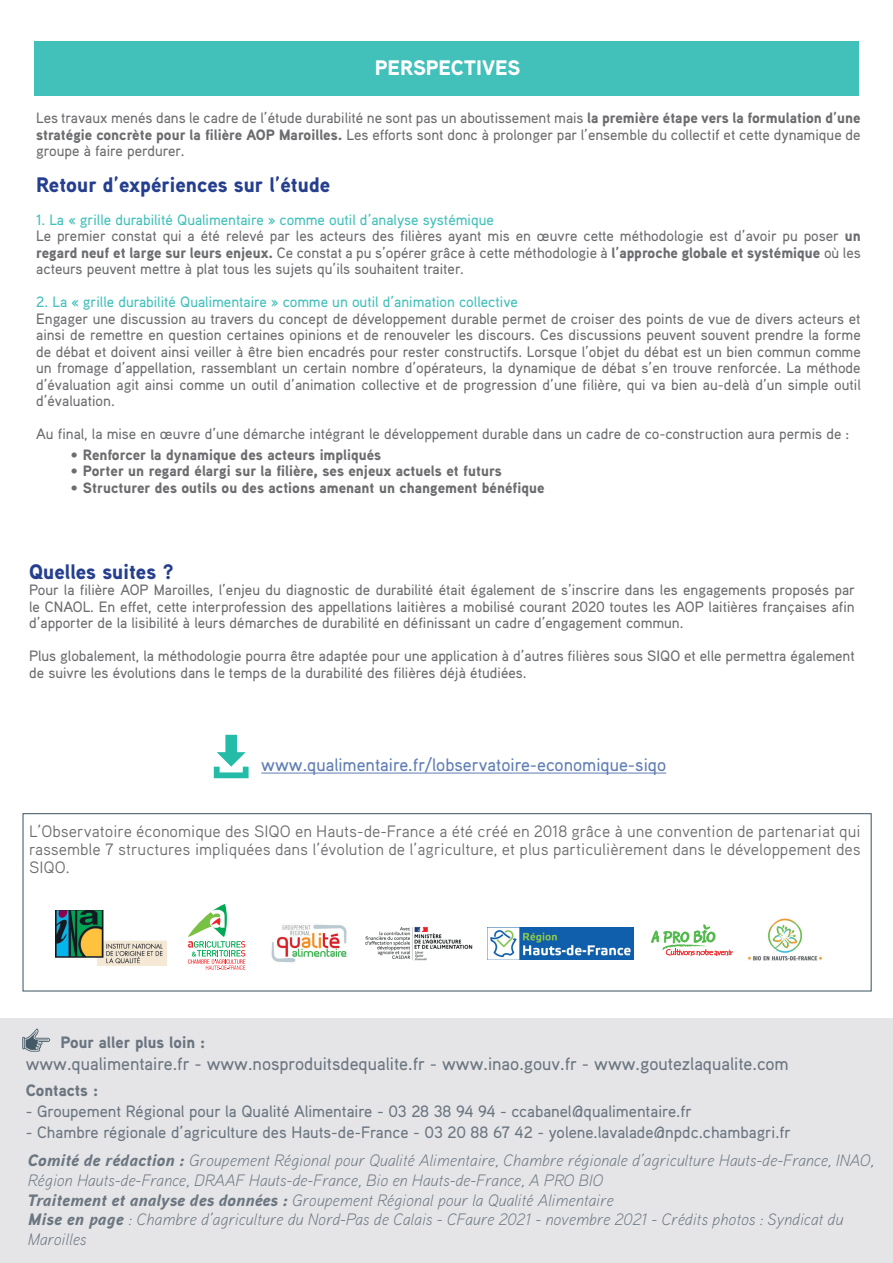
<style>
.page{position:relative;width:893px;height:1263px;background:#fff}
.page>*{position:absolute;margin:0;border:0;box-sizing:border-box;transform-origin:0 0}
.t1{font:900 21px "Aaux Pro";color:#253f8e}
.t2{font:900 21px "Aaux Pro";color:#fff}
.t3{font:500 18px "Aaux Pro";color:#6b7681}
.t4{font:500 18px "Aaux Pro";color:#607eb4}
.t5{font:500 16.5px/28.2px "Aaux Pro";color:#6b7681}
.t6{font:italic 300 16.5px/19.8px "Aaux Pro";color:#6b7681}
.t7{font:16.5px/18px "Aaux Pro";color:#6c6d70;text-align:justify}
.t8{font:900 16.5px "Aaux Pro";color:#6b7681}
.t9{font:500 15px/16.5px "Aaux Pro";color:#6c6d70;text-align:justify}
.t10{font:900 15px "Aaux Pro";color:#6c6d70}
.t11{font:500 15px "Aaux Pro";color:#42c0ba}
.s1{font-weight:900}
.s2{color:#42c0ba}
.s3{font-weight:900;font-style:italic}
.s4{font-weight:300;font-style:italic}
</style>
<div class="page">
<svg style="left:214px;top:735px;width:35px;height:43px"></svg>
<img style="left:55px;top:910px;width:112px;height:55px">
<svg style="left:188px;top:904px;width:57px;height:66px"></svg>
<img style="left:271px;top:924px;width:76px;height:39px">
<svg style="left:651px;top:924px;width:82px;height:32px"></svg>
<div style="left:0;top:1018px;width:893px;height:245px;background:#e5e5e7"></div>
<svg style="left:22px;top:1028px;width:28px;height:23px"></svg>
<div style="left:23px;top:813px;width:849px;height:178px;border:1px solid #435a66"></div>
<hr style="left:261px;top:773px;width:405px;height:1px;background:#607eb4">
<img style="left:487px;top:927px;width:146px;height:33px">
<img style="left:748px;top:918px;width:74px;height:43px">
<img style="left:365px;top:926px;width:108px;height:35px">
<div style="left:34px;top:41px;width:825px;height:54px;background:#42c0ba"></div>
<h1 class="t2" style="left:375px;top:54px;width:147px">PERSPECTIVES</h1>
<p class="t9" style="left:36px;top:109px;width:826px">Les travaux menés dans le cadre de l’étude durabilité ne sont pas un aboutissement mais <span class="s1">la première étape vers la formulation d’une stratégie concrète pour la filière AOP Maroilles.</span> Les efforts sont donc à prolonger par l’ensemble du collectif et cette dynamique de groupe à faire perdurer.</p>
<h1 class="t1" style="left:36px;top:171px;width:296px">Retour d’expériences sur l’étude</h1>
<p class="t9" style="left:36px;top:211px;width:826px;text-align:left"><span class="s2">1. La « grille durabilité Qualimentaire » comme outil d’analyse systémique<br></span>Le premier constat qui a été relevé par les acteurs des filières ayant mis en œuvre cette méthodologie est d’avoir pu poser <span class="s1">un regard neuf et large sur leurs enjeux.</span> Ce constat a pu s’opérer grâce à cette méthodologie à <span class="s1">l’approche globale et systémique</span> où les acteurs peuvent mettre à plat tous les sujets qu’ils souhaitent traiter.</p>
<p class="t11" style="left:36px;top:293px;width:483px">2. La « grille durabilité Qualimentaire » comme un outil d’animation collective</p>
<p class="t9" style="left:36px;top:310px;width:826px">Engager une discussion au travers du concept de développement durable permet de croiser des points de vue de divers acteurs et ainsi de remettre en question certaines opinions et de renouveler les discours. Ces discussions peuvent souvent prendre la forme de débat et doivent ainsi veiller à être bien encadrés pour rester constructifs. Lorsque l’objet du débat est un bien commun comme un fromage d’appellation, rassemblant un certain nombre d’opérateurs, la dynamique de débat s’en trouve renforcée. La méthode d’évaluation agit ainsi comme un outil d’animation collective et de progression d’une filière, qui va bien au-delà d’un simple outil d’évaluation.</p>
<p class="t9" style="left:36px;top:425px;width:815px">Au final, la mise en œuvre d’une démarche intégrant le développement durable dans un cadre de co-construction aura permis de :</p>
<p class="t10" style="left:70px;top:445px;width:312px">• Renforcer la dynamique des acteurs impliqués</p>
<p class="t10" style="left:70px;top:462px;width:433px">• Porter un regard élargi sur la filière, ses enjeux actuels et futurs</p>
<p class="t10" style="left:70px;top:478px;width:476px">• Structurer des outils ou des actions amenant un changement bénéfique</p>
<h1 class="t1" style="left:29px;top:558px;width:146px">Quelles suites ?</h1>
<p class="t9" style="left:29px;top:581px;width:827px">Pour la filière AOP Maroilles, l’enjeu du diagnostic de durabilité était également de s’inscrire dans les engagements proposés par le CNAOL. En effet, cette interprofession des appellations laitières a mobilisé courant 2020 toutes les AOP laitières françaises afin d’apporter de la lisibilité à leurs démarches de durabilité en définissant un cadre d’engagement commun.</p>
<p class="t9" style="left:29px;top:647px;width:827px">Plus globalement, la méthodologie pourra être adaptée pour une application à d’autres filières sous SIQO et elle permettra également de suivre les évolutions dans le temps de la durabilité des filières déjà étudiées.</p>
<p class="t4" style="left:261px;top:753px;width:406px">www.qualimentaire.fr/lobservatoire-economique-siqo</p>
<p class="t7" style="left:29px;top:822px;width:833px">L’Observatoire économique des SIQO en Hauts-de-France a été créé en 2018 grâce à une convention de partenariat qui rassemble 7 structures impliquées dans l’évolution de l’agriculture, et plus particulièrement dans le développement des SIQO.</p>
<p class="t8" style="left:60px;top:1031px;width:146px">Pour aller plus loin :</p>
<p class="t3" style="left:26px;top:1052px;width:764px">www.qualimentaire.fr - www.nosproduitsdequalite.fr - www.inao.gouv.fr - www.goutezlaqualite.com</p>
<p class="t8" style="left:26px;top:1079px;width:74px">Contacts :</p>
<p class="t5" style="left:26px;top:1096px;width:667px">- Groupement Régional pour la Qualité Alimentaire - 03 28 38 94 94 - ccabanel@qualimentaire.fr</p>
<p class="t5" style="left:26px;top:1117px;width:850px">- Chambre régionale d’agriculture des Hauts-de-France - 03 20 88 67 42 - yolene.lavalade@npdc.chambagri.fr<br><span class="s3">Comité de rédaction :</span> <span class="s4">Groupement Régional pour Qualité Alimentaire, Chambre régionale d’agriculture Hauts-de-France, INAO,</span></p>
<p class="t6" style="left:28px;top:1170px;width:817px">Région Hauts-de-France, DRAAF Hauts-de-France, Bio en Hauts-de-France, A PRO BIO<br><span class="s1">Traitement et analyse des données :</span> Groupement Régional pour la Qualité Alimentaire<br><span class="s1">Mise en page</span> : Chambre d’agriculture du Nord-Pas de Calais - CFaure 2021 - novembre 2021 - Crédits photos : Syndicat du Maroilles</p>
</div>
